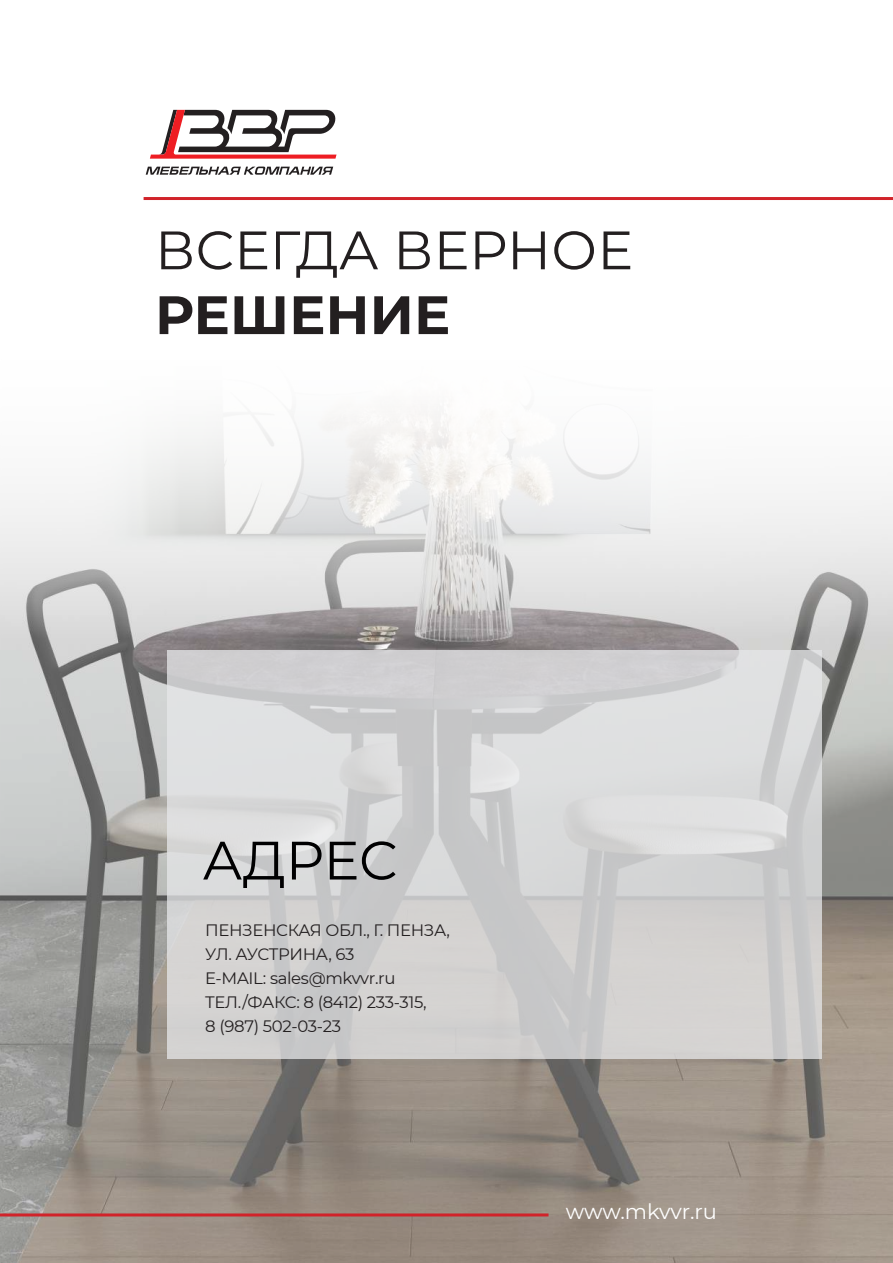
<style>
.page{position:relative;width:893px;height:1263px;background:#fff}
.page>*{position:absolute;margin:0;border:0;box-sizing:border-box;transform-origin:0 0}
.t1{font:54px "Montserrat";color:#231f20}
.t2{font:700 54px "Montserrat";color:#231f20}
.t3{font:54px "Montserrat";color:#000001}
.t4{font:21px "Montserrat";letter-spacing:-.005em;color:#fff}
.t5{font:16.5px/24px "Montserrat";letter-spacing:-.02em;color:#231f20}
</style>
<div class="page">
<img style="left:0;top:109px;width:893px;height:1154px">
<svg style="left:168px;top:650px;width:654px;height:409px;background:#d2d2d3"></svg>
<hr style="left:0;top:1213px;width:549px;height:3px;background:#d1232a">
<hr style="left:144px;top:197px;width:749px;height:3px;background:#d1232a">
<svg style="left:150px;top:110px;width:187px;height:49px"></svg>
<svg style="left:146px;top:167px;width:187px;height:8px"></svg>
<h1 class="t1" style="left:155px;top:213px;width:479px">ВСЕГДА ВЕРНОЕ</h1>
<h1 class="t2" style="left:155px;top:276px;width:297px">РЕШЕНИЕ</h1>
<h1 class="t3" style="left:202px;top:823px;width:196px">АДРЕС</h1>
<p class="t5" style="left:205px;top:918px;width:246px">ПЕНЗЕНСКАЯ ОБЛ., Г. ПЕНЗА,<br>УЛ. АУСТРИНА, 63<br>E-MAIL: sales@mkvvr.ru<br>ТЕЛ./ФАКС: 8 (8412) 233-315,<br>8 (987) 502-03-23</p>
<p class="t4" style="left:566px;top:1197px;width:153px">www.mkvvr.ru</p>
</div>
